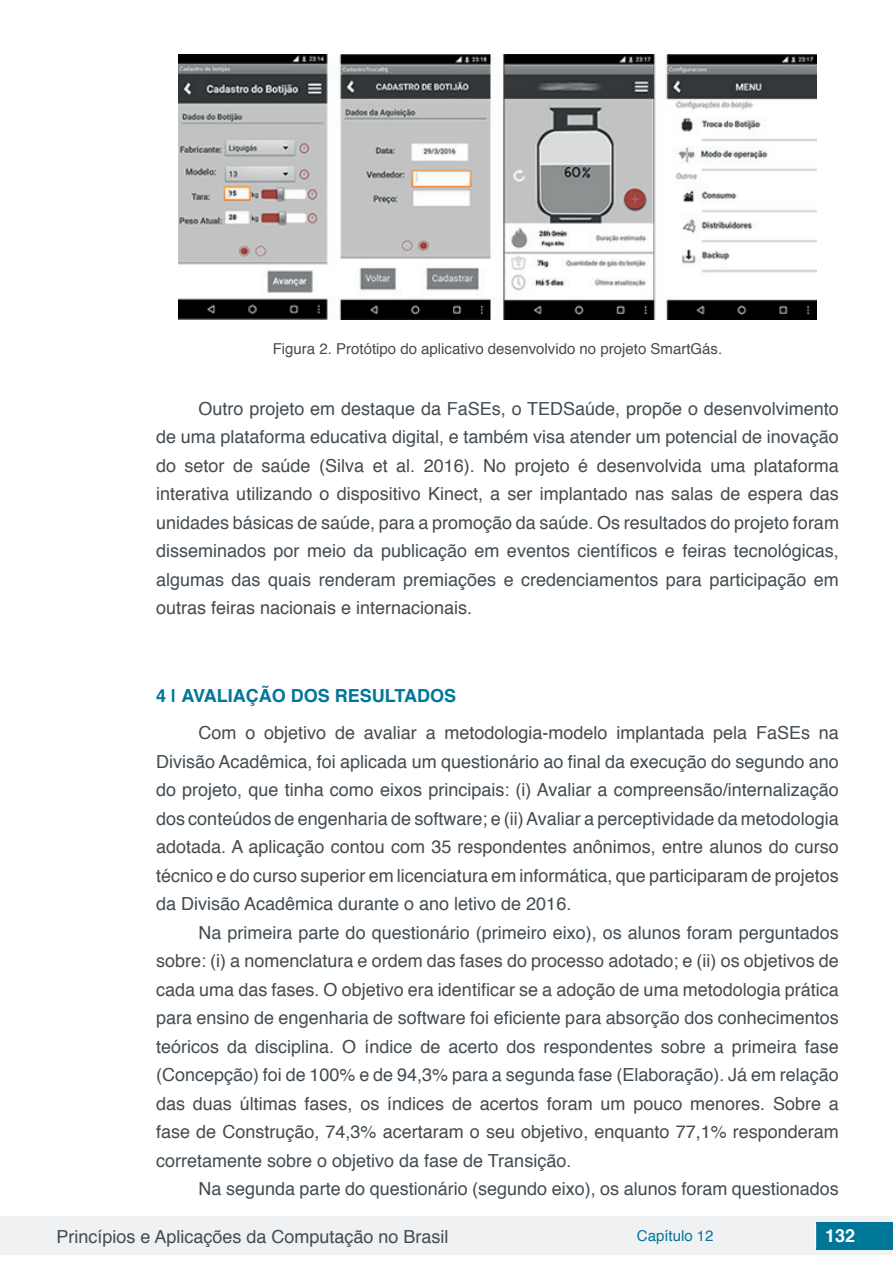
<style>
.page{position:relative;width:893px;height:1263px;background:#fff}
.page>*{position:absolute;margin:0;border:0;box-sizing:border-box;transform-origin:0 0}
.t1{font:18px/28.5px "Helvetica";color:#434c52;text-align:justify}
.t2{font:700 18px "Helvetica";color:#007699}
.t3{font:700 18px "Helvetica";color:#fff}
.t4{font:15px "Helvetica";color:#434c52}
.t5{font:15px "Helvetica";color:#007699}
</style>
<div class="page">
<div style="left:1px;top:1216px;width:891px;height:38px;background:#f0f1f2"></div>
<div style="left:816px;top:1222px;width:77px;height:27px;background:#007699"></div>
<svg style="left:815px;top:1224px;width:1px;height:24px"></svg>
<img style="left:179px;top:54px;width:637px;height:265px">
<p class="t4" style="left:273px;top:337px;width:451px">Figura 2. Protótipo do aplicativo desenvolvido no projeto SmartGás.</p>
<p class="t1" style="left:156px;top:395px;width:684px;text-indent:43px">Outro projeto em destaque da FaSEs, o TEDSaúde, propõe o desenvolvimento de uma plataforma educativa digital, e também visa atender um potencial de inovação do setor de saúde (Silva et al. 2016). No projeto é desenvolvida uma plataforma interativa utilizando o dispositivo Kinect, a ser implantado nas salas de espera das unidades básicas de saúde, para a promoção da saúde. Os resultados do projeto foram disseminados por meio da publicação em eventos científicos e feiras tecnológicas, algumas das quais renderam premiações e credenciamentos para participação em outras feiras nacionais e internacionais.</p>
<p class="t2" style="left:156px;top:681px;width:302px">4 | AVALIAÇÃO DOS RESULTADOS</p>
<p class="t1" style="left:156px;top:719px;width:684px;text-indent:43px">Com o objetivo de avaliar a metodologia-modelo implantada pela FaSEs na Divisão Acadêmica, foi aplicada um questionário ao final da execução do segundo ano do projeto, que tinha como eixos principais: (i) Avaliar a compreensão/internalização dos conteúdos de engenharia de software; e (ii) Avaliar a perceptividade da metodologia adotada. A aplicação contou com 35 respondentes anônimos, entre alunos do curso técnico e do curso superior em licenciatura em informática, que participaram de projetos da Divisão Acadêmica durante o ano letivo de 2016.</p>
<p class="t1" style="left:156px;top:918px;width:684px;text-indent:43px">Na primeira parte do questionário (primeiro eixo), os alunos foram perguntados sobre: (i) a nomenclatura e ordem das fases do processo adotado; e (ii) os objetivos de cada uma das fases. O objetivo era identificar se a adoção de uma metodologia prática para ensino de engenharia de software foi eficiente para absorção dos conhecimentos teóricos da disciplina. O índice de acerto dos respondentes sobre a primeira fase (Concepção) foi de 100% e de 94,3% para a segunda fase (Elaboração). Já em relação das duas últimas fases, os índices de acertos foram um pouco menores. Sobre a fase de Construção, 74,3% acertaram o seu objetivo, enquanto 77,1% responderam corretamente sobre o objetivo da fase de Transição.</p>
<p class="t1" style="left:199px;top:1175px;width:642px">Na segunda parte do questionário (segundo eixo), os alunos foram questionados</p>
<p class="t1" style="left:56px;top:1223px;width:394px">Princípios e Aplicações da Computação no Brasil</p>
<p class="t5" style="left:637px;top:1224px;width:78px">Capítulo 12</p>
<p class="t3" style="left:825px;top:1221px;width:32px">132</p>
</div>
